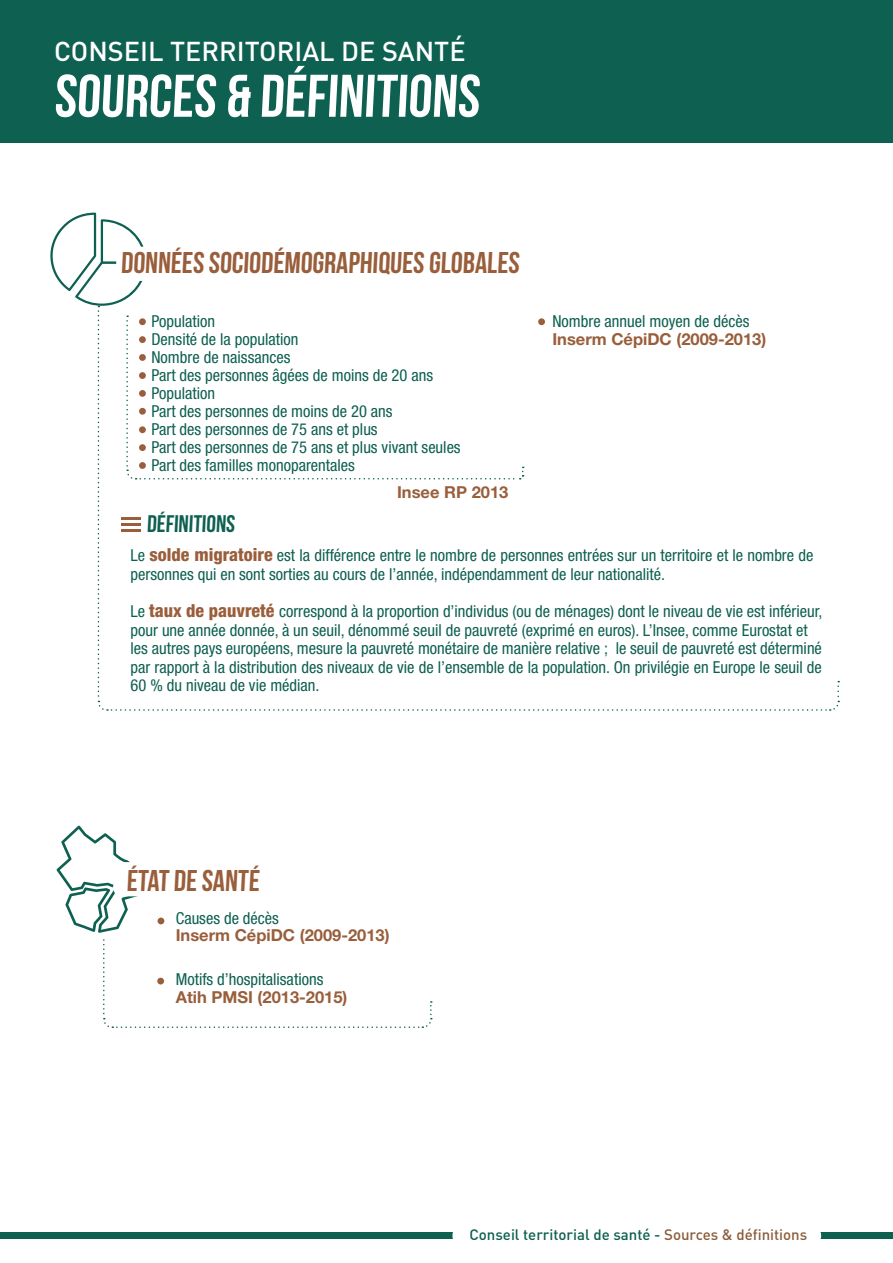
<style>
.page{position:relative;width:893px;height:1263px;background:#fff}
.page>*{position:absolute;margin:0;border:0;box-sizing:border-box;transform-origin:0 0}
.t1{font:60px "Bebas Neue";color:#fff}
.t2{font:30px "Bebas Neue";color:#995e3b}
.t3{font:500 27px "DIN";color:#fff}
.t4{font:24px "Bebas Neue";color:#0e6051}
.t5{font:condensed 16.5px/18px "Helvetica Neue LT Std";color:#0e6051}
.t6{font:700 16.5px "Helvetica Neue LT Std";color:#995e3b}
.t7{font:500 15px "DIN";color:#0e6051}
.s1{font-weight:800;font-size:18px;color:#995e3b}
.s2{color:#8a5d3b}
</style>
<div class="page">
<div style="left:0;top:0;width:893px;height:142px;background:#0e6051"></div>
<svg style="left:56px;top:826px;width:376px;height:202px"></svg>
<div style="left:0;top:1232px;width:893px;height:7px;background:#0e6051"></div>
<div style="left:459px;top:1224px;width:358px;height:23px;background:#fff;border-radius:9px"></div>
<div style="left:452px;top:1226px;width:13px;height:19px;background:#fff;border-radius:50%"></div>
<div style="left:809px;top:1226px;width:12px;height:19px;background:#fff;border-radius:50%"></div>
<div style="left:113px;top:862px;width:96px;height:34px;background:#fff;border-radius:9px"></div>
<div style="left:158px;top:917px;width:6px;height:7px;background:#995e3b;border-radius:50%"></div>
<div style="left:157px;top:978px;width:7px;height:6px;background:#995e3b;border-radius:50%"></div>
<svg style="left:50px;top:213px;width:790px;height:498px"></svg>
<h3 class="t3" style="left:54px;top:34px;width:413px">Conseil territorial de santé</h3>
<h1 class="t1" style="left:54px;top:63px;width:427px">SOURCES &amp; DÉFINITIONS</h1>
<h2 class="t2" style="left:121px;top:247px;width:400px">DONNÉES SOCIODÉMOGRAPHIQUES GLOBALES</h2>
<p class="t5" style="left:151px;top:312px;width:311px">Population<br>Densité de la population<br>Nombre de naissances<br>Part des personnes âgées de moins de 20 ans<br>Population<br>Part des personnes de moins de 20 ans<br>Part des personnes de 75 ans et plus<br>Part des personnes de 75 ans et plus vivant seules<br>Part des familles monoparentales</p>
<p class="t5" style="left:552px;top:312px;width:199px">Nombre annuel moyen de décès</p>
<p class="t6" style="left:552px;top:328px;width:215px">Inserm CépiDC (2009-2013)</p>
<h3 class="t4" style="left:147px;top:511px;width:89px">DÉFINITIONS</h3>
<p class="t6" style="left:397px;top:482px;width:113px">Insee RP 2013</p>
<p class="t5" style="left:131px;top:546px;width:684px;line-height:18.6px">Le <span class="s1">solde migratoire</span> est la différence entre le nombre de personnes entrées sur un territoire et le nombre de personnes qui en sont sorties au cours de l’année, indépendamment de leur nationalité.</p>
<p class="t5" style="left:131px;top:602px;width:693px;line-height:18.6px">Le <span class="s1">taux de pauvreté</span> correspond à la proportion d’individus (ou de ménages) dont le niveau de vie est inférieur, pour une année donnée, à un seuil, dénommé seuil de pauvreté (exprimé en euros). L’Insee, comme Eurostat et les autres pays européens, mesure la pauvreté monétaire de manière relative ; le seuil de pauvreté est déterminé par rapport à la distribution des niveaux de vie de l’ensemble de la population. On privilégie en Europe le seuil de 60 % du niveau de vie médian.</p>
<h2 class="t2" style="left:126px;top:864px;width:136px">ÉTAT DE SANTÉ</h2>
<p class="t5" style="left:176px;top:909px;width:105px">Causes de décès</p>
<p class="t6" style="left:176px;top:925px;width:215px">Inserm CépiDC (2009-2013)</p>
<p class="t5" style="left:176px;top:970px;width:149px">Motifs d’hospitalisations</p>
<p class="t6" style="left:176px;top:986px;width:173px">Atih PMSI (2013-2015)</p>
<p class="t7" style="left:469px;top:1225px;width:339px">Conseil territorial de santé - <span class="s2">Sources &amp; définitions</span></p>
</div>
